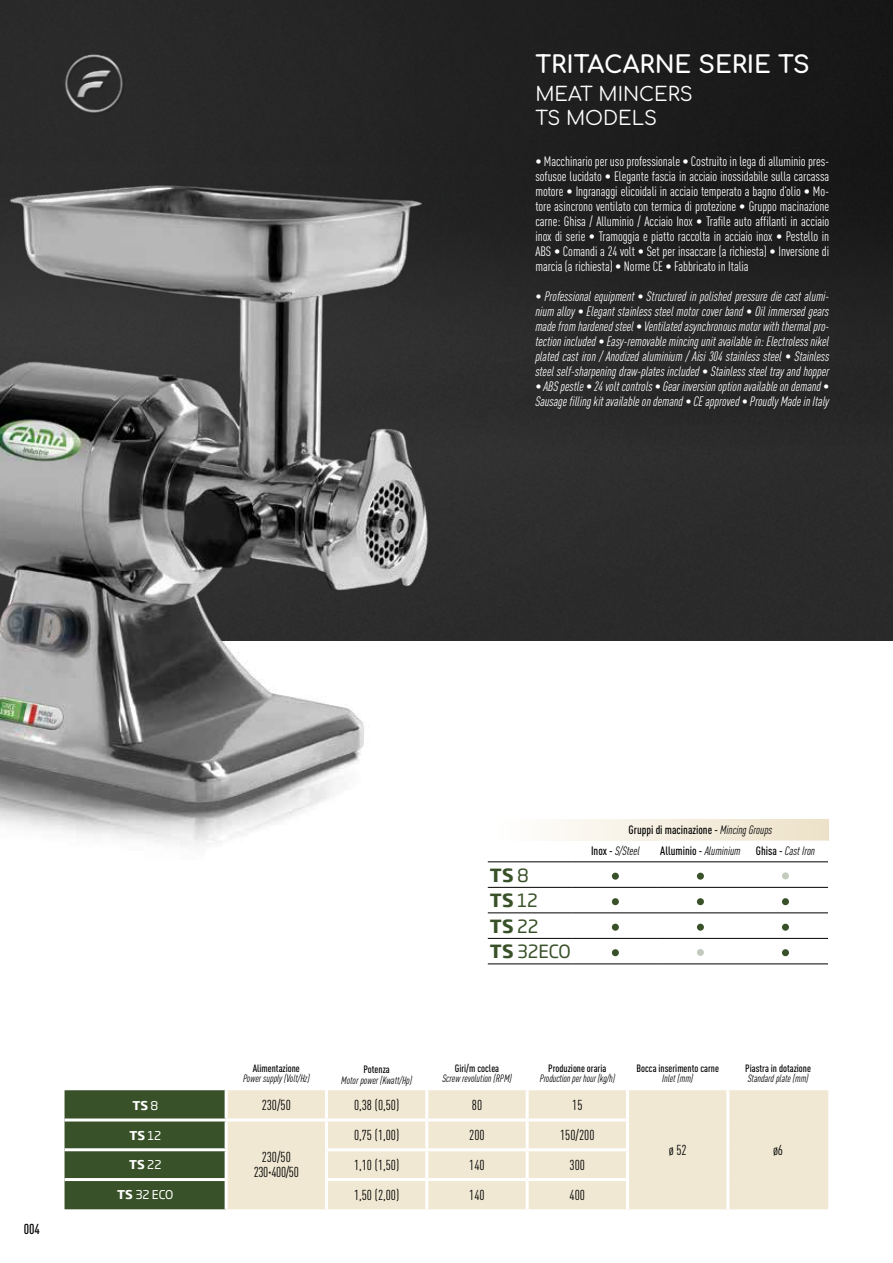
<style>
.page{position:relative;width:893px;height:1263px;background:#fff}
.page>*{position:absolute;margin:0;border:0;box-sizing:border-box;transform-origin:0 0}
.t1{font:24px "Comfortaa";color:#fff}
.t2{font:19.5px/23.4px "Comfortaa";color:#fff}
.t3{font:18px/25.5px "Soho Gothic Pro";letter-spacing:-.005em;color:#395128}
.t4{font:condensed 14.25px "DIN Pro";color:#000}
.t5{font:condensed 14.25px/15px "DIN Pro";letter-spacing:-.025em;color:#000;text-align:center}
.t6{font:500 condensed 14.25px "DIN Pro";color:#000}
.t7{font:italic condensed 13.5px/15px "DIN Pro";color:#fff;text-align:justify}
.t8{font:condensed 13.5px/15px "DIN Pro";letter-spacing:-.005em;color:#fff;text-align:justify}
.t9{font:500 condensed 12px/21.3px "DIN Pro";color:#000}
.t10{font:italic condensed 12px "DIN Pro";color:#000}
.t11{font:700 12px "Soho Gothic Pro";color:#fff}
.t12{font:12px "Soho Gothic Pro";color:#fff}
.t13{font:italic condensed 10.5px "DIN Pro";color:#000}
.t14{font:500 condensed 10.5px "DIN Pro";color:#000}
.s1{font-weight:700}
.s2{font-weight:400;font-style:italic}
.s3{font-weight:500;font-style:normal}
.s4{font-weight:400}
</style>
<div class="page">
<img style="left:0;top:0;width:893px;height:640px">
<img style="left:64px;top:54px;width:64px;height:61px">
<img style="left:0;top:152px;width:503px;height:694px">
<div style="left:488px;top:819px;width:85px;height:21px;background:#fdfcf9"></div>
<div style="left:573px;top:819px;width:255px;height:21px;background:linear-gradient(to right,#fbf8f1,#ede2c8)"></div>
<svg style="left:658px;top:840px;width:170px;height:1px"></svg>
<hr style="left:488px;top:861px;width:85px;height:1px;background:#000">
<hr style="left:573px;top:861px;width:85px;height:1px;background:#000">
<hr style="left:658px;top:861px;width:85px;height:1px;background:#000">
<hr style="left:743px;top:861px;width:85px;height:1px;background:#000">
<hr style="left:488px;top:887px;width:85px;height:1px;background:#000">
<hr style="left:573px;top:887px;width:85px;height:1px;background:#000">
<hr style="left:658px;top:887px;width:85px;height:1px;background:#000">
<hr style="left:743px;top:887px;width:85px;height:1px;background:#000">
<hr style="left:488px;top:913px;width:85px;height:1px;background:#000">
<hr style="left:573px;top:913px;width:85px;height:1px;background:#000">
<hr style="left:658px;top:913px;width:85px;height:1px;background:#000">
<hr style="left:743px;top:913px;width:85px;height:1px;background:#000">
<hr style="left:488px;top:938px;width:85px;height:1px;background:#000">
<hr style="left:573px;top:938px;width:85px;height:1px;background:#000">
<hr style="left:658px;top:938px;width:85px;height:1px;background:#000">
<hr style="left:743px;top:938px;width:85px;height:1px;background:#000">
<hr style="left:488px;top:964px;width:85px;height:1px;background:#000">
<hr style="left:573px;top:964px;width:85px;height:1px;background:#000">
<hr style="left:658px;top:964px;width:85px;height:1px;background:#000">
<hr style="left:743px;top:964px;width:85px;height:1px;background:#000">
<div style="left:612px;top:873px;width:7px;height:7px;background:#395128;border-radius:50%"></div>
<div style="left:697px;top:873px;width:7px;height:7px;background:#395128;border-radius:50%"></div>
<div style="left:782px;top:872px;width:7px;height:7px;background:#c3cbbe;border-radius:50%"></div>
<div style="left:612px;top:898px;width:7px;height:7px;background:#395128;border-radius:50%"></div>
<div style="left:697px;top:898px;width:7px;height:7px;background:#395128;border-radius:50%"></div>
<div style="left:782px;top:898px;width:7px;height:7px;background:#395128;border-radius:50%"></div>
<div style="left:612px;top:924px;width:7px;height:7px;background:#395128;border-radius:50%"></div>
<div style="left:697px;top:924px;width:7px;height:7px;background:#395128;border-radius:50%"></div>
<div style="left:782px;top:924px;width:7px;height:7px;background:#395128;border-radius:50%"></div>
<div style="left:612px;top:949px;width:7px;height:7px;background:#395128;border-radius:50%"></div>
<div style="left:697px;top:949px;width:7px;height:7px;background:#c3cbbe;border-radius:50%"></div>
<div style="left:782px;top:949px;width:7px;height:7px;background:#395128;border-radius:50%"></div>
<div style="left:65px;top:1090px;width:160px;height:119px;background:#395128"></div>
<div style="left:228px;top:1090px;width:600px;height:119px;background:#f0e8d3"></div>
<hr style="left:325px;top:1090px;width:3px;height:28px;background:#fff">
<hr style="left:425px;top:1090px;width:3px;height:28px;background:#fff">
<hr style="left:526px;top:1090px;width:3px;height:28px;background:#fff">
<hr style="left:626px;top:1090px;width:3px;height:28px;background:#fff">
<hr style="left:726px;top:1090px;width:3px;height:30px;background:#fff">
<hr style="left:726px;top:1120px;width:3px;height:30px;background:#fff">
<hr style="left:726px;top:1150px;width:3px;height:29px;background:#fff">
<hr style="left:726px;top:1179px;width:3px;height:30px;background:#fff">
<hr style="left:65px;top:1118px;width:161px;height:3px;background:#fff">
<hr style="left:226px;top:1118px;width:100px;height:3px;background:#fff">
<hr style="left:326px;top:1118px;width:101px;height:3px;background:#fff">
<hr style="left:325px;top:1121px;width:3px;height:27px;background:#fff">
<hr style="left:427px;top:1118px;width:100px;height:3px;background:#fff">
<hr style="left:425px;top:1121px;width:3px;height:27px;background:#fff">
<hr style="left:527px;top:1118px;width:102px;height:3px;background:#fff">
<hr style="left:526px;top:1121px;width:3px;height:27px;background:#fff">
<hr style="left:626px;top:1121px;width:3px;height:27px;background:#fff">
<hr style="left:65px;top:1148px;width:163px;height:3px;background:#fff">
<hr style="left:325px;top:1148px;width:102px;height:3px;background:#fff">
<hr style="left:325px;top:1151px;width:3px;height:27px;background:#fff">
<hr style="left:427px;top:1148px;width:100px;height:3px;background:#fff">
<hr style="left:425px;top:1151px;width:3px;height:27px;background:#fff">
<hr style="left:527px;top:1148px;width:102px;height:3px;background:#fff">
<hr style="left:526px;top:1151px;width:3px;height:27px;background:#fff">
<hr style="left:626px;top:1151px;width:3px;height:27px;background:#fff">
<hr style="left:65px;top:1178px;width:163px;height:3px;background:#fff">
<hr style="left:325px;top:1178px;width:102px;height:3px;background:#fff">
<hr style="left:325px;top:1181px;width:3px;height:28px;background:#fff">
<hr style="left:427px;top:1178px;width:100px;height:3px;background:#fff">
<hr style="left:425px;top:1181px;width:3px;height:28px;background:#fff">
<hr style="left:527px;top:1178px;width:102px;height:3px;background:#fff">
<hr style="left:526px;top:1181px;width:3px;height:28px;background:#fff">
<hr style="left:626px;top:1181px;width:3px;height:28px;background:#fff">
<h1 class="t1" style="left:535px;top:43px;width:276px">TRITACARNE SERIE TS</h1>
<h2 class="t2" style="left:535px;top:80px;width:159px">MEAT MINCERS<br>TS MODELS</h2>
<p class="t8" style="left:535px;top:153px;width:295px">• Macchinario per uso professionale • Costruito in lega di alluminio pres&shy;sofusoe lucidato • Elegante fascia in acciaio inossidabile sulla carcassa motore • Ingranaggi elicoidali in acciaio temperato a bagno d’olio • Mo&shy;tore asincrono ventilato con termica di protezione • Gruppo macinazione carne: Ghisa / Alluminio / Acciaio Inox • Trafile auto affilanti in acciaio inox di serie • Tramoggia e piatto raccolta in acciaio inox • Pestello in ABS • Comandi a 24 volt • Set per insaccare (a richiesta) • Inversione di marcia (a richiesta) • Norme CE • Fabbricato in Italia</p>
<p class="t7" style="left:535px;top:288px;width:295px">• Professional equipment • Structured in polished pressure die cast alumi&shy;nium alloy • Elegant stainless steel motor cover band • Oil immersed gears made from hardened steel • Ventilated asynchronous motor with thermal pro&shy;tection included • Easy-removable mincing unit available in: Electroless nikel plated cast iron / Anodized aluminium / Aisi 304 stainless steel • Stainless steel self-sharpening draw-plates included • Stainless steel tray and hopper</p>
<p class="t7" style="left:535px;top:378px;width:295px">• ABS pestle • 24 volt controls • Gear inversion option available on demand •<br>Sausage filling kit available on demand • CE approved • Proudly Made in Italy</p>
<p class="t6" style="left:24px;top:1218px;width:18px">004</p>
<h3 class="t3" style="left:490px;top:861px;width:82px"><span class="s1">TS</span> 8<br><span class="s1">TS</span> 12<br><span class="s1">TS</span> 22<br><span class="s1">TS</span> 32ECO</h3>
<p class="t9" style="left:591px;top:818px;width:183px;text-indent:38px">Gruppi di macinazione - <span class="s2">Mincing Groups<br></span>Inox - <span class="s2">S/Steel</span></p>
<p class="t9" style="left:660px;top:839px;width:82px">Alluminio - <span class="s2">Aluminium</span></p>
<p class="t10" style="left:756px;top:843px;width:61px"><span class="s3">Ghisa -</span> Cast Iron</p>
<p class="t14" style="left:253px;top:1060px;width:49px">Alimentazione</p>
<p class="t13" style="left:243px;top:1071px;width:68px">Power supply (Volt/Hz)</p>
<p class="t14" style="left:364px;top:1061px;width:28px">Potenza</p>
<p class="t13" style="left:341px;top:1072px;width:72px">Motor power (Kwatt/Hp)</p>
<p class="t14" style="left:455px;top:1060px;width:46px">Giri/m coclea</p>
<p class="t13" style="left:442px;top:1071px;width:71px">Screw revolution (RPM)</p>
<p class="t14" style="left:548px;top:1060px;width:60px">Produzione oraria</p>
<p class="t13" style="left:540px;top:1071px;width:77px">Production per hour (kg/h)</p>
<p class="t14" style="left:636px;top:1060px;width:84px">Bocca inserimento carne</p>
<p class="t13" style="left:662px;top:1071px;width:32px">Inlet (mm)</p>
<p class="t14" style="left:745px;top:1060px;width:67px">Piastra in dotazione</p>
<p class="t13" style="left:748px;top:1071px;width:62px">Standard plate (mm)</p>
<p class="t11" style="left:132px;top:1096px;width:27px">TS <span class="s4">8</span></p>
<p class="t4" style="left:262px;top:1095px;width:31px">230/50</p>
<p class="t4" style="left:354px;top:1095px;width:47px">0,38 (0,50)</p>
<p class="t4" style="left:472px;top:1095px;width:12px">80</p>
<p class="t4" style="left:572px;top:1095px;width:12px">15</p>
<p class="t11" style="left:129px;top:1125px;width:33px">TS <span class="s4">12</span></p>
<p class="t4" style="left:354px;top:1125px;width:47px">0,75 (1,00)</p>
<p class="t4" style="left:469px;top:1125px;width:17px">200</p>
<p class="t4" style="left:560px;top:1125px;width:36px">150/200</p>
<p class="t5" style="left:254px;top:1149px;width:47px">230/50<br>230·400/50</p>
<p class="t11" style="left:129px;top:1155px;width:34px">TS <span class="s4">22</span></p>
<p class="t4" style="left:354px;top:1154px;width:47px">1,10 (1,50)</p>
<p class="t4" style="left:469px;top:1154px;width:17px">140</p>
<p class="t4" style="left:570px;top:1154px;width:17px">300</p>
<p class="t12" style="left:117px;top:1185px;width:58px"><span class="s1">TS</span> 32 ECO</p>
<p class="t4" style="left:354px;top:1184px;width:47px">1,50 (2,00)</p>
<p class="t4" style="left:469px;top:1184px;width:17px">140</p>
<p class="t4" style="left:570px;top:1184px;width:17px">400</p>
<p class="t4" style="left:669px;top:1139px;width:19px">ø 52</p>
<p class="t4" style="left:773px;top:1139px;width:12px">ø6</p>
</div>
